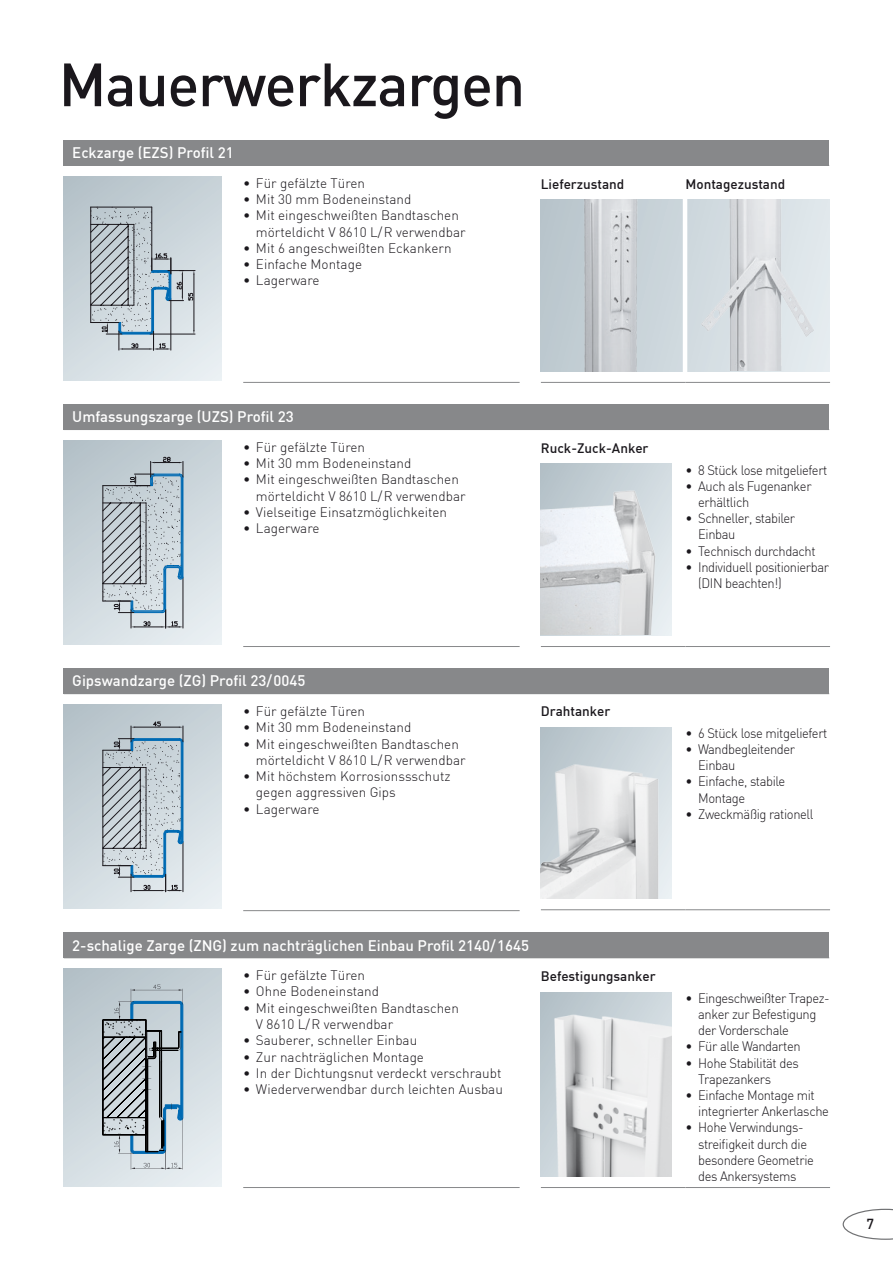
<style>
.page{position:relative;width:893px;height:1263px;background:#fff}
.page>*{position:absolute;margin:0;border:0;box-sizing:border-box;transform-origin:0 0}
.t1{font:500 60px "DIN";letter-spacing:-.02em;color:#1a171c}
.t2{font:500 15px "DIN";color:#fff}
.t3{font:500 14.25px "DIN";color:#1a171c}
.t4{font:300 13.5px/16.5px "DIN";color:#1a171c}
.t5{font:300 13.5px/16.2px "DIN";letter-spacing:-.03em;color:#1a171c;scale:.96 1}
.t6{font:500 13.5px "DIN";color:#1a171c}
.t7{font:300 13.5px/16.2px "DIN";letter-spacing:-.035em;color:#1a171c;scale:.96 1}
</style>
<div class="page">
<svg style="left:843px;top:1209px;width:50px;height:31px"></svg>
<hr style="left:541px;top:382px;width:144px;height:1px;background:#87888a">
<hr style="left:685px;top:382px;width:145px;height:1px;background:#87888a">
<hr style="left:541px;top:646px;width:144px;height:1px;background:#87888a">
<hr style="left:685px;top:646px;width:145px;height:1px;background:#87888a">
<hr style="left:243px;top:382px;width:277px;height:1px;background:#87888a">
<hr style="left:243px;top:646px;width:277px;height:1px;background:#87888a">
<hr style="left:243px;top:910px;width:277px;height:1px;background:#87888a">
<hr style="left:243px;top:1187px;width:277px;height:1px;background:#87888a">
<svg style="left:64px;top:177px;width:158px;height:204px;background:#ccd5db"></svg>
<div style="left:64px;top:441px;width:158px;height:204px;background:linear-gradient(to bottom,#bcc8cf,#e1e8ec)"></div>
<div style="left:64px;top:705px;width:158px;height:204px;background:linear-gradient(to bottom,#bcc8cf,#e1e8ed)"></div>
<div style="left:64px;top:969px;width:158px;height:217px;background:linear-gradient(to bottom,#b9c5cb,#dfe6ea)"></div>
<div style="left:64px;top:140px;width:765px;height:25px;background:#87888a"></div>
<hr style="left:64px;top:165px;width:765px;height:1px;background:#87888a">
<div style="left:64px;top:404px;width:765px;height:26px;background:#87888a"></div>
<div style="left:64px;top:668px;width:765px;height:26px;background:#87888a"></div>
<div style="left:64px;top:932px;width:765px;height:26px;background:#87888a"></div>
<svg style="left:91px;top:207px;width:104px;height:143px;background:#b6c1c9"></svg>
<hr style="left:183px;top:578px;width:1px;height:50px;background:#1a171c">
<svg style="left:102px;top:457px;width:81px;height:171px;background:#b6c2c9"></svg>
<div style="left:541px;top:200px;width:288px;height:171px;background:linear-gradient(to bottom,#c3ced4,#c9d3d9)"></div>
<div style="left:541px;top:464px;width:130px;height:171px;background:linear-gradient(to right,#b2bfc6,#d3dce2)"></div>
<img style="left:541px;top:476px;width:131px;height:159px">
<img style="left:577px;top:200px;width:73px;height:171px">
<img style="left:696px;top:200px;width:134px;height:171px">
<hr style="left:683px;top:197px;width:4px;height:175px;background:#fff">
<svg style="left:103px;top:985px;width:80px;height:184px;background:#a4b2ba"></svg>
<hr style="left:183px;top:842px;width:1px;height:50px;background:#1a171c">
<svg style="left:102px;top:722px;width:81px;height:170px;background:#b5c2ca"></svg>
<hr style="left:541px;top:909px;width:144px;height:1px;background:#87888a">
<hr style="left:685px;top:909px;width:145px;height:1px;background:#87888a">
<div style="left:541px;top:727px;width:130px;height:171px;background:linear-gradient(to right,#b3c0c7,#d4dde2)"></div>
<img style="left:541px;top:745px;width:131px;height:153px">
<hr style="left:541px;top:1187px;width:144px;height:1px;background:#87888a">
<hr style="left:685px;top:1187px;width:145px;height:1px;background:#87888a">
<div style="left:541px;top:992px;width:130px;height:184px;background:linear-gradient(to bottom,#b1bec5,#cdd7dc)"></div>
<img style="left:544px;top:993px;width:127px;height:183px">
<h1 class="t1" style="left:59px;top:46px;width:468px">Mauerwerkzargen</h1>
<p class="t2" style="left:72px;top:143px;width:163px">Eckzarge (EZS) Profil 21</p>
<p class="t4" style="left:243px;top:175px;width:123px">• Für gefälzte Türen</p>
<p class="t4" style="left:243px;top:191px;width:170px">• Mit 30 mm Bodeneinstand</p>
<p class="t4" style="left:256px;top:207px;width:211px;text-indent:-13px">• Mit eingeschweißten Bandtaschen mörteldicht V 8610 L/R verwendbar</p>
<p class="t4" style="left:243px;top:240px;width:210px">• Mit 6 angeschweißten Eckankern</p>
<p class="t4" style="left:243px;top:256px;width:120px">• Einfache Montage</p>
<p class="t4" style="left:243px;top:272px;width:78px">• Lagerware</p>
<p class="t6" style="left:541px;top:175px;width:85px">Lieferzustand</p>
<p class="t6" style="left:685px;top:175px;width:101px">Montagezustand</p>
<p class="t2" style="left:72px;top:407px;width:223px">Umfassungszarge (UZS) Profil 23</p>
<p class="t4" style="left:243px;top:439px;width:123px">• Für gefälzte Türen</p>
<p class="t4" style="left:243px;top:455px;width:170px">• Mit 30 mm Bodeneinstand</p>
<p class="t4" style="left:256px;top:471px;width:211px;text-indent:-13px">• Mit eingeschweißten Bandtaschen mörteldicht V 8610 L/R verwendbar</p>
<p class="t4" style="left:243px;top:504px;width:205px">• Vielseitige Einsatzmöglichkeiten</p>
<p class="t4" style="left:243px;top:520px;width:78px">• Lagerware</p>
<p class="t2" style="left:72px;top:671px;width:235px">Gipswandzarge (ZG) Profil 23/0045</p>
<p class="t4" style="left:243px;top:703px;width:123px">• Für gefälzte Türen</p>
<p class="t4" style="left:243px;top:719px;width:170px">• Mit 30 mm Bodeneinstand</p>
<p class="t4" style="left:256px;top:735px;width:211px;text-indent:-13px">• Mit eingeschweißten Bandtaschen mörteldicht V 8610 L/R verwendbar</p>
<p class="t4" style="left:256px;top:768px;width:196px;text-indent:-13px">• Mit höchstem Korrosionssschutz gegen aggressiven Gips</p>
<p class="t4" style="left:243px;top:800px;width:78px">• Lagerware</p>
<p class="t6" style="left:541px;top:439px;width:109px">Ruck-Zuck-Anker</p>
<p class="t5" style="left:685px;top:461px;width:149px">• 8 Stück lose mitgeliefert</p>
<p class="t5" style="left:698px;top:478px;width:120px;text-indent:-13px">• Auch als Fugenanker erhältlich</p>
<p class="t5" style="left:698px;top:510px;width:103px;text-indent:-13px">• Schneller, stabiler<br>Einbau</p>
<p class="t5" style="left:685px;top:542px;width:137px">• Technisch durchdacht</p>
<p class="t5" style="left:698px;top:559px;width:138px;text-indent:-13px">• Individuell positionierbar (DIN beachten!)</p>
<p class="t6" style="left:541px;top:702px;width:71px">Drahtanker</p>
<p class="t5" style="left:685px;top:725px;width:149px">• 6 Stück lose mitgeliefert</p>
<p class="t5" style="left:698px;top:741px;width:103px;text-indent:-13px">• Wandbegleitender<br>Einbau</p>
<p class="t5" style="left:698px;top:773px;width:92px;text-indent:-13px">• Einfache, stabile<br>Montage</p>
<p class="t5" style="left:685px;top:806px;width:135px">• Zweckmäßig rationell</p>
<p class="t2" style="left:72px;top:935px;width:458px">2-schalige Zarge (ZNG) zum nachträglichen Einbau Profil 2140/1645</p>
<p class="t4" style="left:243px;top:967px;width:123px">• Für gefälzte Türen</p>
<p class="t4" style="left:243px;top:983px;width:137px">• Ohne Bodeneinstand</p>
<p class="t4" style="left:256px;top:999px;width:204px;text-indent:-13px">• Mit eingeschweißten Bandtaschen<br>V 8610 L/R verwendbar</p>
<p class="t4" style="left:243px;top:1032px;width:176px">• Sauberer, schneller Einbau</p>
<p class="t4" style="left:243px;top:1048px;width:182px">• Zur nachträglichen Montage</p>
<p class="t4" style="left:243px;top:1064px;width:260px">• In der Dichtungsnut verdeckt verschraubt</p>
<p class="t4" style="left:243px;top:1081px;width:261px">• Wiederverwendbar durch leichten Ausbau</p>
<p class="t6" style="left:541px;top:967px;width:116px">Befestigungsanker</p>
<p class="t7" style="left:698px;top:990px;width:138px;text-indent:-13px">• Eingeschweißter Trapez&shy;anker zur Befestigung der Vorderschale</p>
<p class="t5" style="left:685px;top:1038px;width:121px">• Für alle Wandarten</p>
<p class="t5" style="left:698px;top:1054px;width:106px;text-indent:-13px">• Hohe Stabilität des<br>Trapezankers</p>
<p class="t5" style="left:698px;top:1087px;width:138px;text-indent:-13px">• Einfache Montage mit integrierter Ankerlasche</p>
<p class="t5" style="left:698px;top:1119px;width:122px;text-indent:-13px">• Hohe Verwindungs&shy;streifigkeit durch die besondere Geometrie des Ankersystems</p>
<p class="t3" style="left:866px;top:1215px;width:9px">7</p>
</div>
